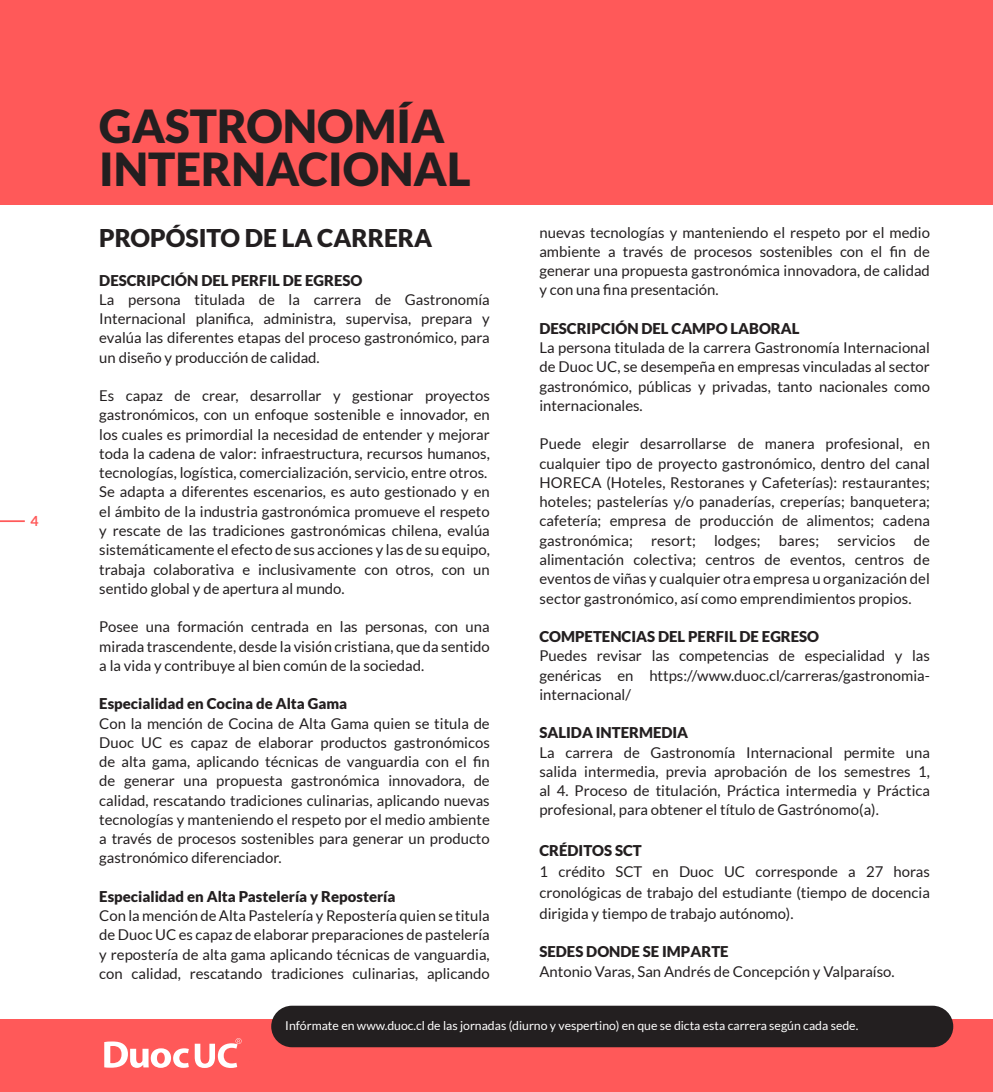
<style>
.page{position:relative;width:993px;height:1092px;background:#fff}
.page>*{position:absolute;margin:0;border:0;box-sizing:border-box;transform-origin:0 0}
.t1{font:900 45.5px/43.8px "Lato";color:#231f20}
.t2{font:900 24.5px "Lato";color:#231f20}
.t3{font:14.88px/19.2px "Lato";color:#231f20;text-align:justify}
.t4{font:900 14.88px "Lato";color:#231f20}
.t5{font:700 14px "Lato";color:#ff5959}
.t6{font:12.25px "Lato";color:#fff}
</style>
<div class="page">
<hr style="left:0;top:520px;width:25px;height:2px;background:#ff5959">
<div style="left:0;top:1019px;width:992px;height:72px;background:#ff5959"></div>
<div style="left:271px;top:1005px;width:681px;height:42px;background:#231f20;border-radius:21px"></div>
<div style="left:0;top:0;width:992px;height:204px;background:#ff5959"></div>
<svg style="left:104px;top:1041px;width:85px;height:26px"></svg>
<svg style="left:195px;top:1038px;width:46px;height:29px"></svg>
<p class="t5" style="left:31px;top:512px;width:10px">4</p>
<p class="t1" style="left:99px;top:103px;width:373px">GASTRONOMÍA<br>INTERNACIONAL</p>
<h2 class="t2" style="left:99px;top:224px;width:334px">PROPÓSITO DE LA CARRERA</h2>
<p class="t4" style="left:99px;top:271px;width:264px">DESCRIPCIÓN DEL PERFIL DE EGRESO</p>
<p class="t3" style="left:99px;top:290px;width:392px">La persona titulada de la carrera de Gastronomía Internacional planifica, administra, supervisa, prepara y evalúa las diferentes etapas del proceso gastronómico, para un diseño y producción de calidad.</p>
<p class="t3" style="left:99px;top:386px;width:392px">Es capaz de crear, desarrollar y gestionar proyectos gastronómicos, con un enfoque sostenible e innovador, en los cuales es primordial la necesidad de entender y mejorar toda la cadena de valor: infraestructura, recursos humanos, tecnologías, logística, comercialización, servicio, entre otros.</p>
<p class="t3" style="left:99px;top:482px;width:392px">Se adapta a diferentes escenarios, es auto gestionado y en el ámbito de la industria gastronómica promueve el respeto y rescate de las tradiciones gastronómicas chilena, evalúa sistemáticamente el efecto de sus acciones y las de su equipo, trabaja colaborativa e inclusivamente con otros, con un sentido global y de apertura al mundo.</p>
<p class="t3" style="left:99px;top:617px;width:392px">Posee una formación centrada en las personas, con una mirada trascendente, desde la visión cristiana, que da sentido a la vida y contribuye al bien común de la sociedad.</p>
<p class="t4" style="left:99px;top:695px;width:249px">Especialidad en Cocina de Alta Gama</p>
<p class="t3" style="left:99px;top:713px;width:392px">Con la mención de Cocina de Alta Gama quien se titula de Duoc UC es capaz de elaborar productos gastronómicos de alta gama, aplicando técnicas de vanguardia con el fin de generar una propuesta gastronómica innovadora, de calidad, rescatando tradiciones culinarias, aplicando nuevas tecnologías y manteniendo el respeto por el medio ambiente a través de procesos sostenibles para generar un producto gastronómico diferenciador.</p>
<p class="t4" style="left:99px;top:887px;width:297px">Especialidad en Alta Pastelería y Repostería</p>
<p class="t3" style="left:99px;top:906px;width:392px">Con la mención de Alta Pastelería y Repostería quien se titula de Duoc UC es capaz de elaborar preparaciones de pastelería y repostería de alta gama aplicando técnicas de vanguardia, con calidad, rescatando tradiciones culinarias, aplicando</p>
<p class="t3" style="left:539px;top:222px;width:392px">nuevas tecnologías y manteniendo el respeto por el medio ambiente a través de procesos sostenibles con el fin de generar una propuesta gastronómica innovadora, de calidad y con una fina presentación.</p>
<p class="t4" style="left:539px;top:319px;width:261px">DESCRIPCIÓN DEL CAMPO LABORAL</p>
<p class="t3" style="left:539px;top:338px;width:392px">La persona titulada de la carrera Gastronomía Internacional de Duoc UC, se desempeña en empresas vinculadas al sector gastronómico, públicas y privadas, tanto nacionales como internacionales.</p>
<p class="t3" style="left:539px;top:434px;width:392px">Puede elegir desarrollarse de manera profesional, en cualquier tipo de proyecto gastronómico, dentro del canal HORECA (Hoteles, Restoranes y Cafeterías): restaurantes; hoteles; pastelerías y/o panaderías, creperías; banquetera; cafetería; empresa de producción de alimentos; cadena gastronómica; resort; lodges; bares; servicios de alimentación colectiva; centros de eventos, centros de eventos de viñas y cualquier otra empresa u organización del sector gastronómico, así como emprendimientos propios.</p>
<p class="t4" style="left:539px;top:627px;width:281px">COMPETENCIAS DEL PERFIL DE EGRESO</p>
<p class="t3" style="left:539px;top:646px;width:392px">Puedes revisar las competencias de especialidad y las genéricas en https://www.duoc.cl/carreras/gastronomia&shy;internacional/</p>
<p class="t4" style="left:539px;top:724px;width:150px">SALIDA INTERMEDIA</p>
<p class="t3" style="left:539px;top:742px;width:392px">La carrera de Gastronomía Internacional permite una salida intermedia, previa aprobación de los semestres 1, al 4. Proceso de titulación, Práctica intermedia y Práctica profesional, para obtener el título de Gastrónomo(a).</p>
<p class="t4" style="left:539px;top:841px;width:104px">CRÉDITOS SCT</p>
<p class="t3" style="left:539px;top:860px;width:392px;line-height:21px">1 crédito SCT en Duoc UC corresponde a 27 horas cronológicas de trabajo del estudiante (tiempo de docencia dirigida y tiempo de trabajo autónomo).</p>
<p class="t4" style="left:539px;top:942px;width:191px">SEDES DONDE SE IMPARTE</p>
<p class="t3" style="left:539px;top:961px;width:356px">Antonio Varas, San Andrés de Concepción y Valparaíso.</p>
<p class="t6" style="left:285px;top:1019px;width:574px">Infórmate en www.duoc.cl de las jornadas (diurno y vespertino) en que se dicta esta carrera según cada sede.</p>
</div>
